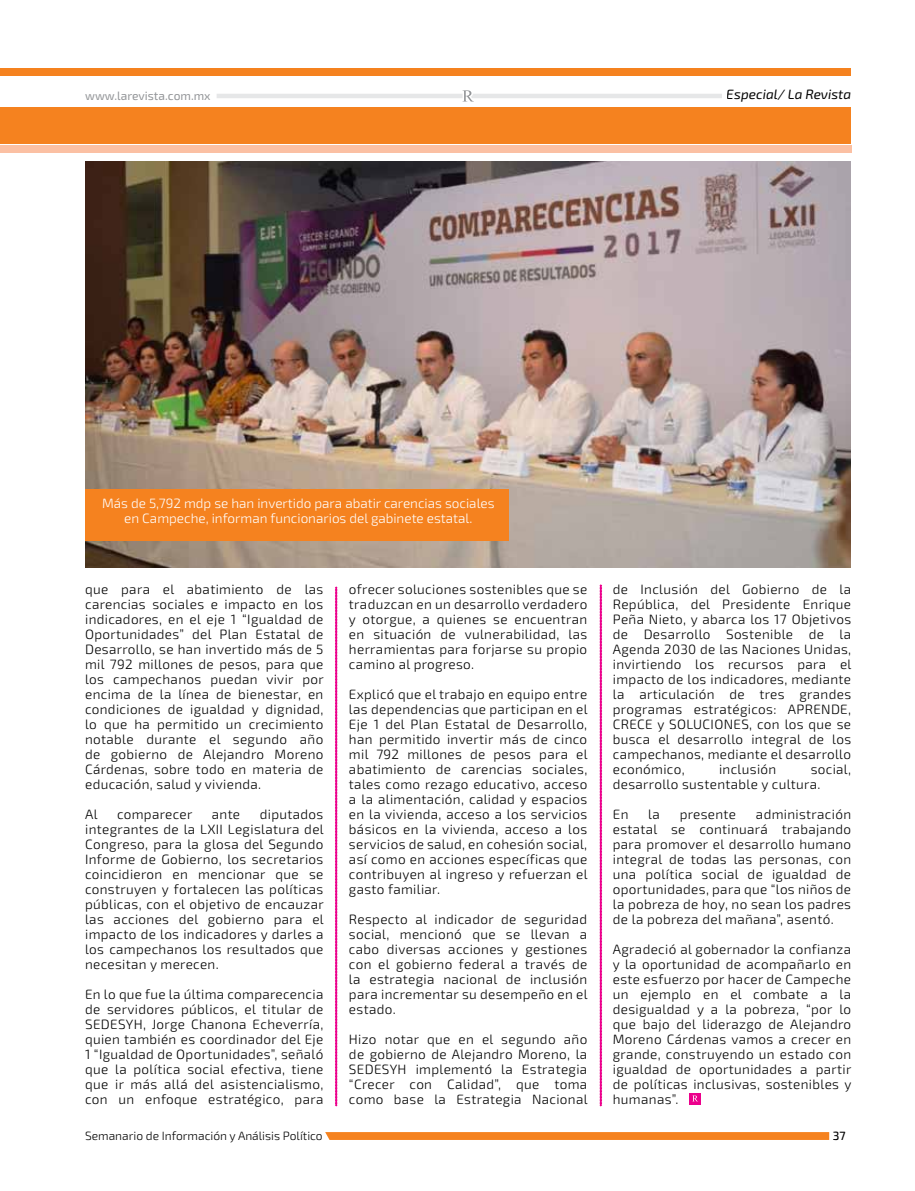
<style>
.page{position:relative;width:915px;height:1191px;background:#fff}
.page>*{position:absolute;margin:0;border:0;box-sizing:border-box;transform-origin:0 0}
.t1{font:300 13.5px/15px "Exo 2";letter-spacing:.025em;color:#000;text-align:justify}
.t2{font:300 13.5px/15px "Exo 2";color:#fff;text-align:center}
.t3{font:italic 13.5px "Exo 2";color:#000}
.t4{font:300 12px "Exo 2";color:#000}
.t5{font:12px "Exo 2";color:#939598}
.t6{font:500 12px "Exo 2";color:#000}
</style>
<div class="page">
<hr style="left:474px;top:94px;width:377px;height:4px;background:#e6e7e8">
<hr style="left:216px;top:94px;width:258px;height:4px;background:#e6e7e8">
<svg style="left:462px;top:90px;width:12px;height:12px"></svg>
<svg style="left:325px;top:1132px;width:503px;height:8px;background:#f58423"></svg>
<div style="left:0;top:107px;width:850px;height:36px;background:#f5821f"></div>
<div style="left:0;top:145px;width:850px;height:7px;background:#fbc0a3"></div>
<div style="left:0;top:69px;width:850px;height:7px;background:#f5821f"></div>
<svg style="left:335px;top:587px;width:2px;height:519px"></svg>
<svg style="left:599px;top:585px;width:2px;height:521px"></svg>
<div style="left:721px;top:88px;width:134px;height:16px;background:#fff"></div>
<div style="left:689px;top:1093px;width:11px;height:11px;background:#ec008c"></div>
<svg style="left:692px;top:1095px;width:6px;height:6px"></svg>
<img style="left:85px;top:162px;width:765px;height:406px">
<div style="left:85px;top:489px;width:423px;height:51px;background:#f5821f"></div>
<p class="t5" style="left:85px;top:89px;width:127px">www.larevista.com.mx</p>
<p class="t3" style="left:726px;top:87px;width:126px">Especial/ La Revista</p>
<p class="t2" style="left:102px;top:496px;width:394px">Más de 5,792 mdp se han invertido para abatir carencias sociales en Campeche, informan funcionarios del gabinete estatal.</p>
<p class="t1" style="left:85px;top:582px;width:240px">que para el abatimiento de las carencias sociales e impacto en los indicadores, en el eje 1 “Igualdad de Oportunidades” del Plan Estatal de Desarrollo, se han invertido más de 5 mil 792 millones de pesos, para que los campechanos puedan vivir por encima de la línea de bienestar, en condiciones de igualdad y dignidad, lo que ha permitido un crecimiento notable durante el segundo año de gobierno de Alejandro Moreno Cárdenas, sobre todo en materia de educación, salud y vivienda.</p>
<p class="t1" style="left:85px;top:807px;width:14px">Al</p>
<p class="t1" style="left:117px;top:807px;width:77px">comparecer</p>
<p class="t1" style="left:212px;top:807px;width:30px">ante</p>
<p class="t1" style="left:85px;top:807px;width:240px;text-indent:175px">diputados integrantes de la LXII Legislatura del Congreso, para la glosa del Segundo Informe de Gobierno, los secretarios coincidieron en mencionar que se construyen y fortalecen las políticas públicas, con el objetivo de encauzar las acciones del gobierno para el impacto de los indicadores y darles a los campechanos los resultados que necesitan y merecen.</p>
<p class="t1" style="left:85px;top:987px;width:240px">En lo que fue la última comparecencia de servidores públicos, el titular de SEDESYH, Jorge Chanona Echeverría, quien también es coordinador del Eje 1 “Igualdad de Oportunidades”, señaló que la política social efectiva, tiene que ir más allá del asistencialismo, con un enfoque estratégico, para</p>
<p class="t4" style="left:85px;top:1128px;width:239px">Semanario de Información y Análisis Político</p>
<p class="t1" style="left:349px;top:582px;width:240px">ofrecer soluciones sostenibles que se traduzcan en un desarrollo verdadero y otorgue, a quienes se encuentran en situación de vulnerabilidad, las herramientas para forjarse su propio camino al progreso.</p>
<p class="t1" style="left:349px;top:687px;width:240px">Explicó que el trabajo en equipo entre las dependencias que participan en el Eje 1 del Plan Estatal de Desarrollo, han permitido invertir más de cinco mil 792 millones de pesos para el abatimiento de carencias sociales, tales como rezago educativo, acceso a la alimentación, calidad y espacios en la vivienda, acceso a los servicios básicos en la vivienda, acceso a los servicios de salud, en cohesión social, así como en acciones específicas que contribuyen al ingreso y refuerzan el gasto familiar.</p>
<p class="t1" style="left:349px;top:912px;width:240px">Respecto al indicador de seguridad social, mencionó que se llevan a cabo diversas acciones y gestiones con el gobierno federal a través de la estrategia nacional de inclusión para incrementar su desempeño en el estado.</p>
<p class="t1" style="left:349px;top:1032px;width:240px">Hizo notar que en el segundo año de gobierno de Alejandro Moreno, la SEDESYH implementó la Estrategia “Crecer con Calidad”, que toma como base la Estrategia Nacional</p>
<p class="t1" style="left:612px;top:582px;width:240px">de Inclusión del Gobierno de la República, del Presidente Enrique Peña Nieto, y abarca los 17 Objetivos de Desarrollo Sostenible de la Agenda 2030 de las Naciones Unidas, invirtiendo los recursos para el impacto de los indicadores, mediante la articulación de tres grandes programas estratégicos: APRENDE, CRECE y SOLUCIONES, con los que se busca el desarrollo integral de los campechanos, mediante el desarrollo económico,</p>
<p class="t1" style="left:718px;top:762px;width:59px">inclusión</p>
<p class="t1" style="left:612px;top:762px;width:240px;text-indent:198px">social, desarrollo sustentable y cultura.</p>
<p class="t1" style="left:612px;top:807px;width:17px">En</p>
<p class="t1" style="left:648px;top:807px;width:13px">la</p>
<p class="t1" style="left:679px;top:807px;width:58px">presente</p>
<p class="t1" style="left:612px;top:807px;width:240px;text-indent:143px">administración estatal se continuará trabajando para promover el desarrollo humano integral de todas las personas, con una política social de igualdad de oportunidades, para que “los niños de la pobreza de hoy, no sean los padres de la pobreza del mañana”, asentó.</p>
<p class="t1" style="left:612px;top:942px;width:240px">Agradeció al gobernador la confianza y la oportunidad de acompañarlo en este esfuerzo por hacer de Campeche un ejemplo en el combate a la desigualdad y a la pobreza, “por lo que bajo del liderazgo de Alejandro Moreno Cárdenas vamos a crecer en grande, construyendo un estado con igualdad de oportunidades a partir de políticas inclusivas, sostenibles y humanas”.</p>
<p class="t6" style="left:832px;top:1128px;width:14px">37</p>
</div>
